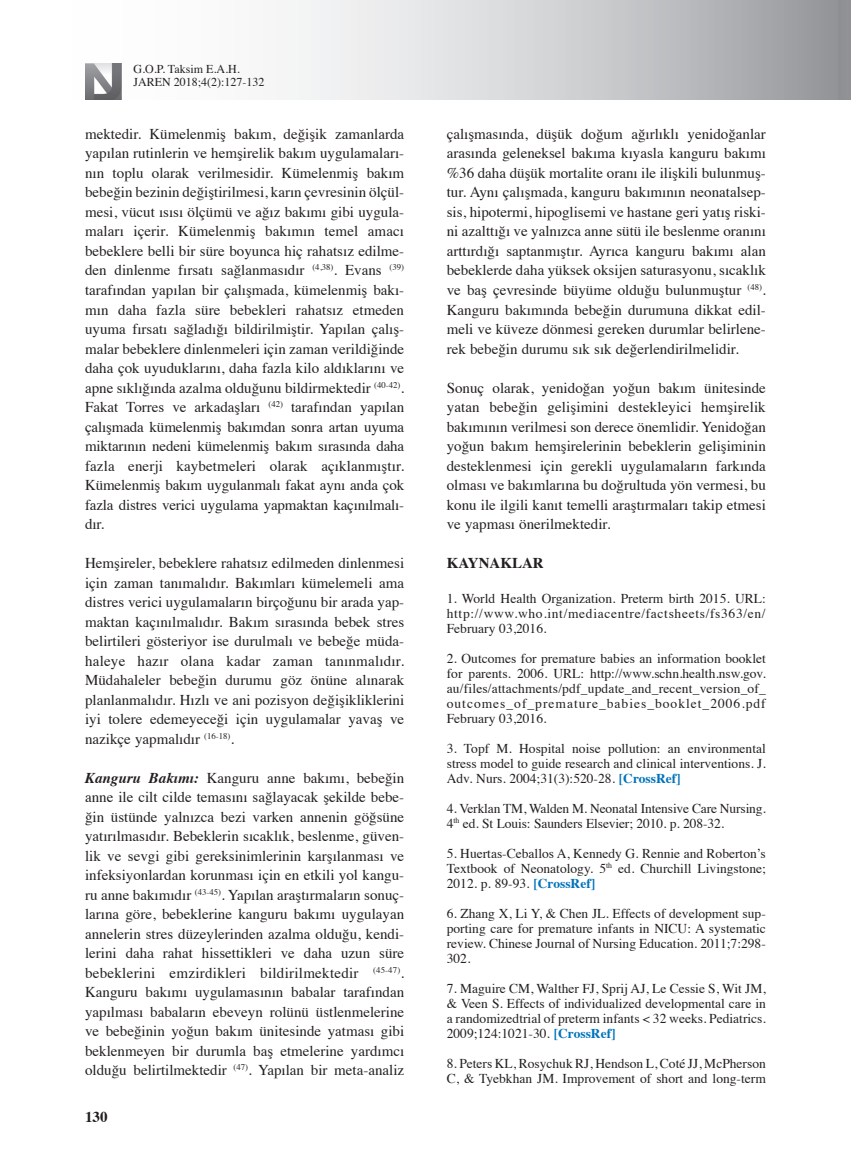
<style>
.page{position:relative;width:851px;height:1170px;background:#fff}
.page>*{position:absolute;margin:0;border:0;box-sizing:border-box;transform-origin:0 0}
.t1{font:15px/19.5px "Times";color:#231f20;text-align:justify}
.t2{font:700 15px "Times";color:#231f20}
.t3{font:13.5px/15px "Times";color:#231f20;text-align:justify}
.t4{font:12px/13.5px "Times";color:#231f20}
.s1{font-weight:700;font-style:italic}
.s2{font-weight:700;color:#0073bc}
</style>
<div class="page">
<svg style="left:85px;top:0;width:753px;height:100px"></svg>
<div style="left:838px;top:0;width:12px;height:100px;background:#8f9194"></div>
<img style="left:85px;top:64px;width:36px;height:36px">
<p class="t4" style="left:133px;top:61px;width:132px">G.O.P. Taksim E.A.H.<br>JAREN 2018;4(2):127-132</p>
<p class="t1" style="left:85px;top:123px;width:320px">mektedir. Kümelenmiş bakım, değişik zamanlarda yapılan rutinlerin ve hemşirelik bakım uygulamaları&shy;nın toplu olarak verilmesidir. Kümelenmiş bakım bebeğin bezinin değiştirilmesi, karın çevresinin ölçül&shy;mesi, vücut ısısı ölçümü ve ağız bakımı gibi uygula&shy;maları içerir. Kümelenmiş bakımın temel amacı bebeklere belli bir süre boyunca hiç rahatsız edilme&shy;den dinlenme fırsatı sağlanmasıdır <sup>(4,38)</sup>. Evans <sup>(39) </sup>tarafından yapılan bir çalışmada, kümelenmiş bakı&shy;mın daha fazla süre bebekleri rahatsız etmeden uyuma fırsatı sağladığı bildirilmiştir. Yapılan çalış&shy;malar bebeklere dinlenmeleri için zaman verildiğinde daha çok uyuduklarını, daha fazla kilo aldıklarını ve apne sıklığında azalma olduğunu bildirmektedir <sup>(40-42)</sup>.<br>Fakat Torres ve arkadaşları <sup>(42)</sup> tarafından yapılan çalışmada kümelenmiş bakımdan sonra artan uyuma miktarının nedeni kümelenmiş bakım sırasında daha fazla enerji kaybetmeleri olarak açıklanmıştır.<br>Kümelenmiş bakım uygulanmalı fakat aynı anda çok fazla distres verici uygulama yapmaktan kaçınılmalı&shy;dır.</p>
<p class="t1" style="left:85px;top:552px;width:320px">Hemşireler, bebeklere rahatsız edilmeden dinlenmesi için zaman tanımalıdır. Bakımları kümelemeli ama distres verici uygulamaların birçoğunu bir arada yap&shy;maktan kaçınılmalıdır. Bakım sırasında bebek stres belirtileri gösteriyor ise durulmalı ve bebeğe müda&shy;haleye hazır olana kadar zaman tanınmalıdır.<br>Müdahaleler bebeğin durumu göz önüne alınarak planlanmalıdır. Hızlı ve ani pozisyon değişikliklerini iyi tolere edemeyeceği için uygulamalar yavaş ve nazikçe yapmalıdır <sup>(16-18)</sup>.</p>
<p class="t1" style="left:85px;top:766px;width:320px"><span class="s1">Kanguru Bakımı:</span> Kanguru anne bakımı, bebeğin anne ile cilt cilde temasını sağlayacak şekilde bebe&shy;ğin üstünde yalnızca bezi varken annenin göğsüne yatırılmasıdır. Bebeklerin sıcaklık, beslenme, güven&shy;lik ve sevgi gibi gereksinimlerinin karşılanması ve infeksiyonlardan korunması için en etkili yol kangu&shy;ru anne bakımıdır <sup>(43-45)</sup>. Yapılan araştırmaların sonuç&shy;larına göre, bebeklerine kanguru bakımı uygulayan annelerin stres düzeylerinden azalma olduğu, kendi&shy;lerini daha rahat hissettikleri ve daha uzun süre bebeklerini emzirdikleri bildirilmektedir <sup>(45-47)</sup>.<br>Kanguru bakımı uygulamasının babalar tarafından yapılması babaların ebeveyn rolünü üstlenmelerine ve bebeğinin yoğun bakım ünitesinde yatması gibi beklenmeyen bir durumla baş etmelerine yardımcı olduğu belirtilmektedir <sup>(47)</sup>. Yapılan bir meta-analiz</p>
<p class="t2" style="left:85px;top:1102px;width:24px">130</p>
<p class="t1" style="left:446px;top:123px;width:320px">çalışmasında, düşük doğum ağırlıklı yenidoğanlar arasında geleneksel bakıma kıyasla kanguru bakımı %36 daha düşük mortalite oranı ile ilişkili bulunmuş&shy;tur. Aynı çalışmada, kanguru bakımının neonatalsep&shy;sis, hipotermi, hipoglisemi ve hastane geri yatış riski&shy;ni azalttığı ve yalnızca anne sütü ile beslenme oranını arttırdığı saptanmıştır. Ayrıca kanguru bakımı alan bebeklerde daha yüksek oksijen saturasyonu, sıcaklık ve baş çevresinde büyüme olduğu bulunmuştur <sup>(48)</sup>.<br>Kanguru bakımında bebeğin durumuna dikkat edil&shy;meli ve küveze dönmesi gereken durumlar belirlene&shy;rek bebeğin durumu sık sık değerlendirilmelidir.</p>
<p class="t1" style="left:446px;top:376px;width:320px">Sonuç olarak, yenidoğan yoğun bakım ünitesinde yatan bebeğin gelişimini destekleyici hemşirelik bakımının verilmesi son derece önemlidir. Yenidoğan yoğun bakım hemşirelerinin bebeklerin gelişiminin desteklenmesi için gerekli uygulamaların farkında olması ve bakımlarına bu doğrultuda yön vermesi, bu konu ile ilgili kanıt temelli araştırmaları takip etmesi ve yapması önerilmektedir.</p>
<p class="t2" style="left:446px;top:548px;width:87px">KAYNAKLAR</p>
<p class="t3" style="left:446px;top:589px;width:320px">1. World Health Organization. Preterm birth 2015. URL: http://www.who.int/mediacentre/factsheets/fs363/en/ February 03,2016.</p>
<p class="t3" style="left:446px;top:649px;width:320px">2. Outcomes for premature babies an information booklet for parents. 2006. URL: http://www.schn.health.nsw.gov. au/files/attachments/pdf_update_and_recent_version_of_ outcomes_of_premature_babies_booklet_2006.pdf February 03,2016.</p>
<p class="t3" style="left:446px;top:739px;width:320px">3. Topf M. Hospital noise pollution: an environmental stress model to guide research and clinical interventions. J.<br>Adv. Nurs. 2004;31(3):520-28. <span class="s2">[CrossRef]</span></p>
<p class="t3" style="left:446px;top:799px;width:320px">4. Verklan TM, Walden M. Neonatal Intensive Care Nursing.<br>4<sup>th</sup> ed. St Louis: Saunders Elsevier; 2010. p. 208-32.</p>
<p class="t3" style="left:446px;top:844px;width:320px">5. Huertas-Ceballos A, Kennedy G. Rennie and Roberton’s Textbook of Neonatology. 5<sup>th</sup> ed. Churchill Livingstone; 2012. p. 89-93. <span class="s2">[CrossRef]</span></p>
<p class="t3" style="left:446px;top:904px;width:320px">6. Zhang X, Li Y, &amp; Chen JL. Effects of development sup&shy;porting care for premature infants in NICU: A systematic review. Chinese Journal of Nursing Education. 2011;7:298- 302.</p>
<p class="t3" style="left:446px;top:979px;width:320px">7. Maguire CM, Walther FJ, Sprij AJ, Le Cessie S, Wit JM, &amp; Veen S. Effects of individualized developmental care in a randomizedtrial of preterm infants &lt; 32 weeks. Pediatrics.<br>2009;124:1021-30. <span class="s2">[CrossRef]</span></p>
<p class="t3" style="left:446px;top:1054px;width:320px">8. Peters KL, Rosychuk RJ, Hendson L, Coté JJ, McPherson<br>C, &amp; Tyebkhan JM. Improvement of short and long-term</p>
</div>
